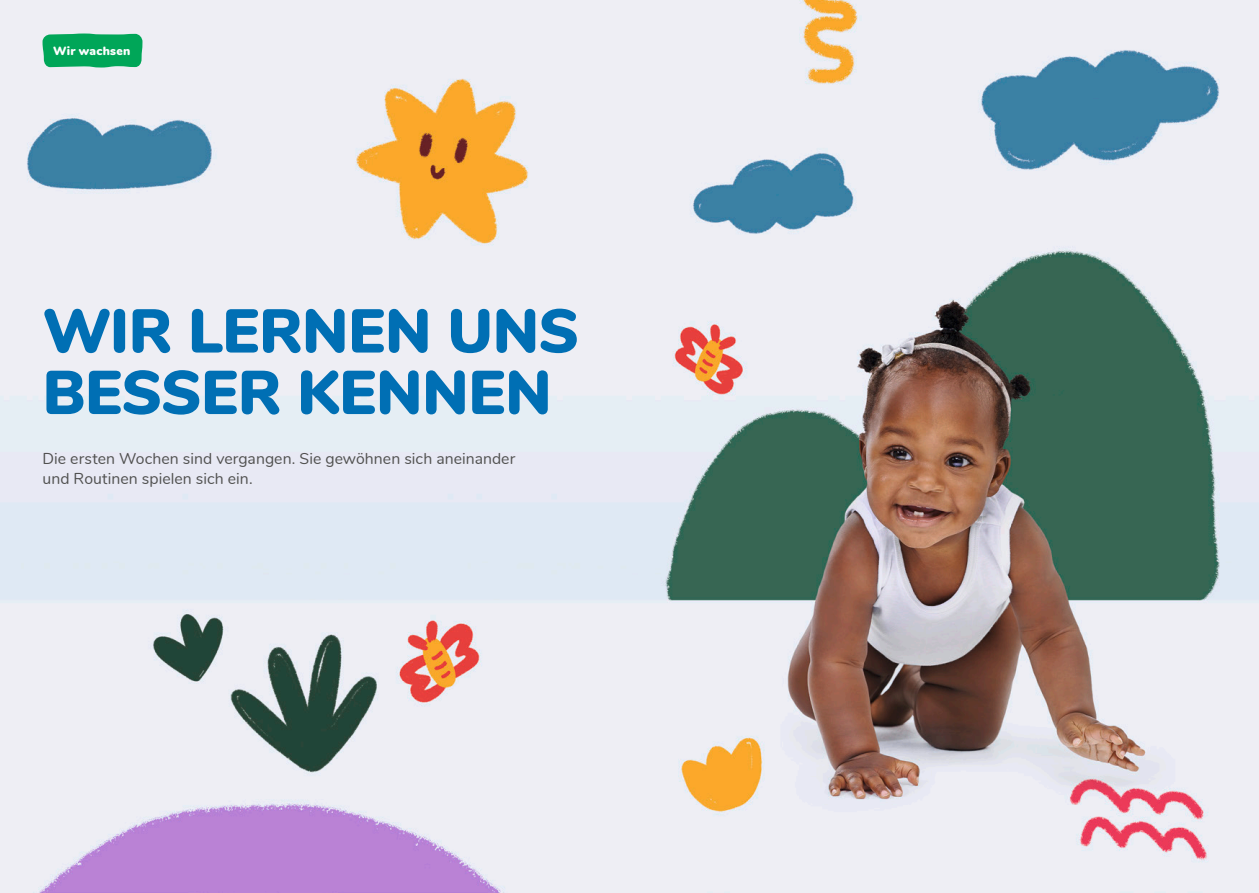
<style>
.page{position:relative;width:1259px;height:893px;background:#fff}
.page>*{position:absolute;margin:0;border:0;box-sizing:border-box;transform-origin:0 0}
.t1{font:900 61.5px/61.5px "Nunito";letter-spacing:-.005em;color:#006fb4}
.t2{font:15.75px/19.5px "Nunito";letter-spacing:.005em;color:#50504f}
.t3{font:900 12px "Nunito";letter-spacing:.02em;color:#fff}
</style>
<div class="page">
<img style="left:0;top:0;width:1259px;height:893px">
<svg style="left:43px;top:34px;width:99px;height:34px;background:#0daa61"></svg>
<p class="t3" style="left:53px;top:42px;width:79px">Wir wachsen</p>
<h1 class="t1" style="left:43px;top:297px;width:538px">WIR LERNEN UNS<br>BESSER KENNEN</h1>
<p class="t2" style="left:43px;top:448px;width:474px">Die ersten Wochen sind vergangen. Sie gewöhnen sich aneinander und Routinen spielen sich ein.</p>
</div>
